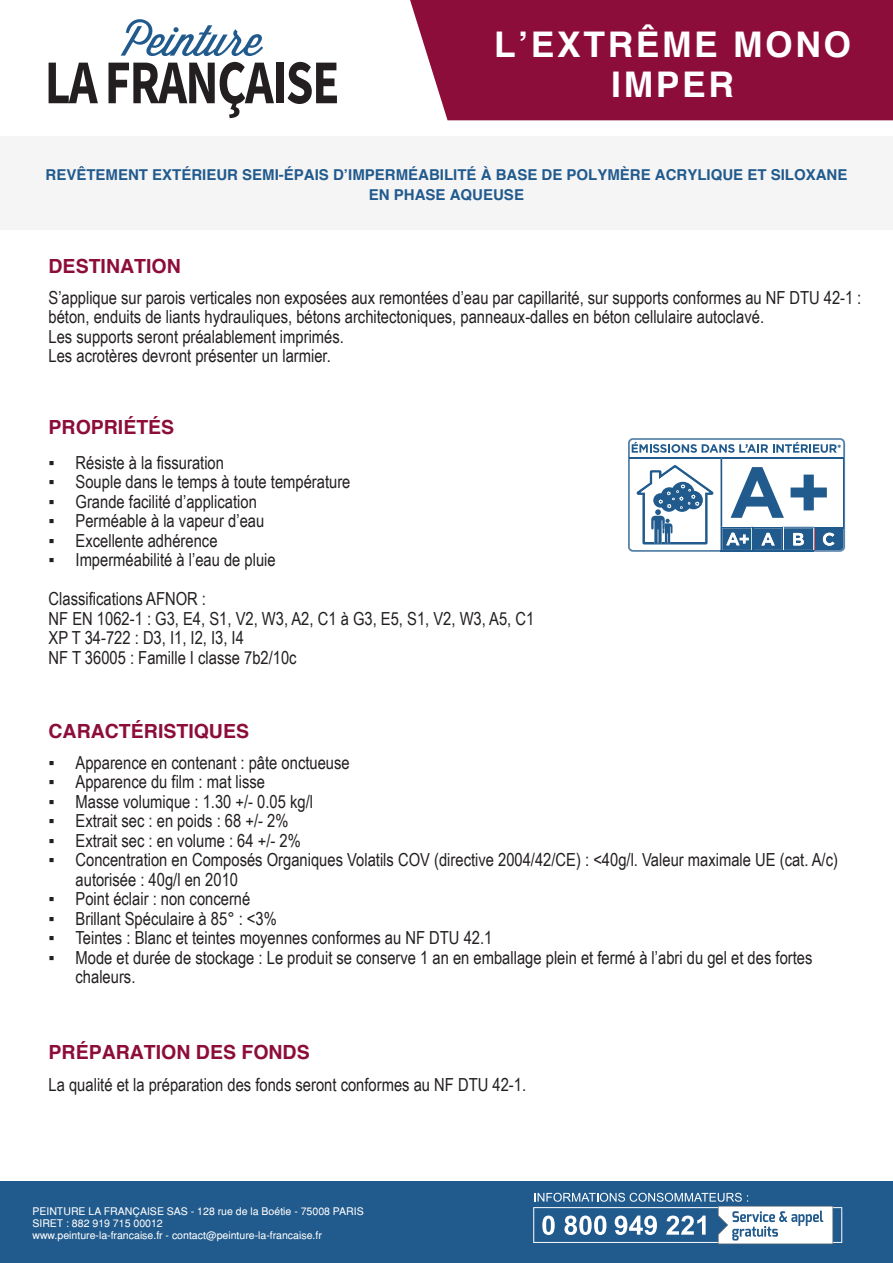
<style>
.page{position:relative;width:893px;height:1263px;background:#fff}
.page>*{position:absolute;margin:0;border:0;box-sizing:border-box;transform-origin:0 0}
.t1{font:700 35.4px/39.6px "Helvetica";letter-spacing:.075em;color:#fff;text-align:center}
.t2{font:700 19.5px "Helvetica";color:#8d0d3a}
.t3{font:18px/19.5px "Arial Narrow";color:#231f20}
.t4{font:700 15px/19.5px "Helvetica";color:#215a8c;text-align:center}
.t5{font:10.5px/12px "Helvetica";color:#fff}
</style>
<div class="page">
<div style="left:0;top:136px;width:893px;height:93px;background:#f5f5f6"></div>
<div style="left:0;top:1182px;width:893px;height:81px;background:#215a8c"></div>
<svg style="left:628px;top:438px;width:218px;height:114px"></svg>
<svg style="left:533px;top:1193px;width:309px;height:51px"></svg>
<svg style="left:121px;top:19px;width:142px;height:37px"></svg>
<svg style="left:49px;top:63px;width:49px;height:40px"></svg>
<svg style="left:109px;top:62px;width:165px;height:56px"></svg>
<div style="left:276px;top:63px;width:7px;height:40px;background:#231f20"></div>
<svg style="left:287px;top:62px;width:50px;height:42px"></svg>
<div style="left:410px;top:0;width:483px;height:120px;background:#8d0d3a"></div>
<h1 class="t1" style="left:494px;top:27px;width:358px">L’EXTRÊME MONO<br>IMPER</h1>
<p class="t4" style="left:46px;top:166px;width:803px">REVÊTEMENT EXTÉRIEUR SEMI-ÉPAIS D’IMPERMÉABILITÉ À BASE DE POLYMÈRE ACRYLIQUE ET SILOXANE<br>EN PHASE AQUEUSE</p>
<p class="t2" style="left:49px;top:258px;width:134px">DESTINATION</p>
<p class="t3" style="left:49px;top:289px;width:814px">S’applique sur parois verticales non exposées aux remontées d’eau par capillarité, sur supports conformes au NF DTU 42-1 : béton, enduits de liants hydrauliques, bétons architectoniques, panneaux-dalles en béton cellulaire autoclavé.<br>Les supports seront préalablement imprimés.<br>Les acrotères devront présenter un larmier.</p>
<p class="t2" style="left:49px;top:419px;width:127px">PROPRIÉTÉS</p>
<p class="t3" style="left:49px;top:452px;width:177px">▪ Résiste à la fissuration</p>
<p class="t3" style="left:49px;top:471px;width:303px">▪ Souple dans le temps à toute température</p>
<p class="t3" style="left:49px;top:491px;width:210px">▪ Grande facilité d’application</p>
<p class="t3" style="left:49px;top:510px;width:217px">▪ Perméable à la vapeur d’eau</p>
<p class="t3" style="left:49px;top:530px;width:170px">▪ Excellente adhérence</p>
<p class="t3" style="left:49px;top:540px;width:229px;line-height:39px">▪ Imperméabilité à l’eau de pluie<br>Classifications AFNOR :</p>
<p class="t3" style="left:49px;top:610px;width:487px">NF EN 1062-1 : G3, E4, S1, V2, W3, A2, C1 à G3, E5, S1, V2, W3, A5, C1<br>XP T 34-722 : D3, I1, I2, I3, I4<br>NF T 36005 : Famille I classe 7b2/10c</p>
<p class="t2" style="left:49px;top:723px;width:202px">CARACTÉRISTIQUES</p>
<p class="t3" style="left:49px;top:752px;width:303px">▪ Apparence en contenant : pâte onctueuse</p>
<p class="t3" style="left:49px;top:771px;width:218px">▪ Apparence du film : mat lisse</p>
<p class="t3" style="left:49px;top:791px;width:266px">▪ Masse volumique : 1.30 +/- 0.05 kg/l</p>
<p class="t3" style="left:49px;top:810px;width:241px">▪ Extrait sec : en poids : 68 +/- 2%</p>
<p class="t3" style="left:49px;top:830px;width:254px">▪ Extrait sec : en volume : 64 +/- 2%</p>
<p class="t3" style="left:76px;top:849px;width:764px;text-indent:-27px">▪ Concentration en Composés Organiques Volatils COV (directive 2004/42/CE) : &lt;40g/l. Valeur maximale UE (cat. A/c) autorisée : 40g/l en 2010</p>
<p class="t3" style="left:49px;top:888px;width:203px">▪ Point éclair : non concerné</p>
<p class="t3" style="left:49px;top:908px;width:230px">▪ Brillant Spéculaire à 85° : &lt;3%</p>
<p class="t3" style="left:49px;top:927px;width:445px">▪ Teintes : Blanc et teintes moyennes conformes au NF DTU 42.1</p>
<p class="t3" style="left:76px;top:947px;width:738px;text-indent:-27px">▪ Mode et durée de stockage : Le produit se conserve 1 an en emballage plein et fermé à l’abri du gel et des fortes chaleurs.</p>
<p class="t2" style="left:49px;top:1044px;width:263px">PRÉPARATION DES FONDS</p>
<p class="t3" style="left:49px;top:1076px;width:479px">La qualité et la préparation des fonds seront conformes au NF DTU 42-1.</p>
<p class="t5" style="left:32px;top:1206px;width:333px">PEINTURE LA FRANÇAISE SAS - 128 rue de la Boétie - 75008 PARIS<br>SIRET : 882 919 715 00012<br>www.peinture-la-francaise.fr - contact@peinture-la-francaise.fr</p>
</div>
